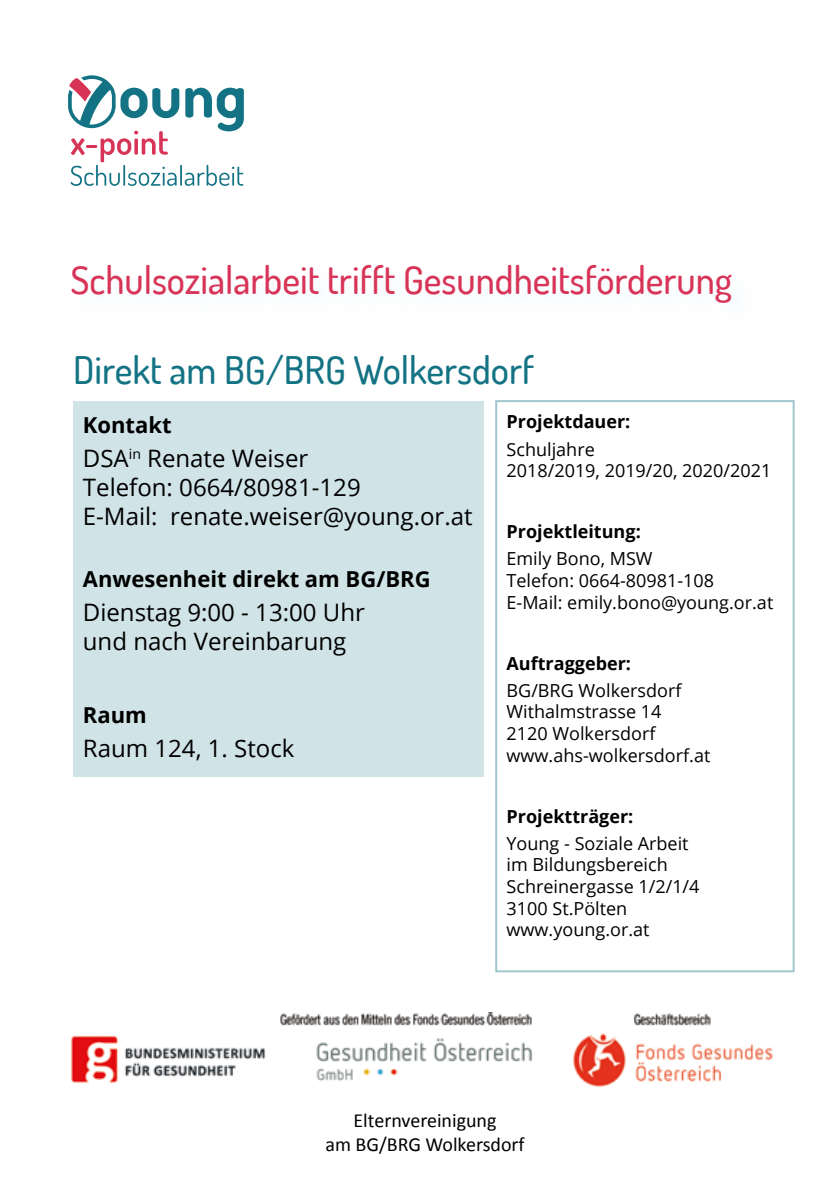
<style>
.page{position:relative;width:840px;height:1191px;background:#fff}
.page>*{position:absolute;margin:0;border:0;box-sizing:border-box;transform-origin:0 0}
.t1{font:500 38px "Dosis";color:#d83458}
.t2{font:500 38px "Dosis";color:#137384}
.t3{font:24px/28.8px "Open Sans";color:#000}
.t4{font:700 22px "Open Sans";color:#000}
.t5{font:20px/24px "Calibri";color:#000;text-align:center}
.t6{font:18px/21.6px "Open Sans";color:#000}
.t7{font:700 18px "Open Sans";color:#000}
</style>
<div class="page">
<div style="left:73px;top:401px;width:410px;height:376px;background:#d0e3e6"></div>
<svg style="left:185px;top:88px;width:59px;height:43px"></svg>
<hr style="left:180px;top:165px;width:2px;height:21px;background:#137384">
<svg style="left:185px;top:165px;width:58px;height:21px"></svg>
<svg style="left:68px;top:75px;width:111px;height:111px"></svg>
<img style="left:71px;top:1012px;width:702px;height:74px">
<h1 class="t1" style="left:70px;top:255px;width:663px">Schulsozialarbeit trifft Gesundheitsförderung</h1>
<h1 class="t2" style="left:73px;top:346px;width:462px">Direkt am BG/BRG Wolkersdorf</h1>
<p class="t4" style="left:83px;top:409px;width:90px">Kontakt</p>
<h2 class="t3" style="left:83px;top:443px;width:391px">DSA<sup>in</sup> Renate Weiser<br>Telefon: 0664/80981-129<br>E-Mail: renate.weiser@young.or.at</h2>
<p class="t4" style="left:83px;top:563px;width:349px">Anwesenheit direkt am BG/BRG</p>
<h2 class="t3" style="left:83px;top:597px;width:283px">Dienstag 9:00 - 13:00 Uhr und nach Vereinbarung</h2>
<p class="t4" style="left:83px;top:699px;width:65px">Raum</p>
<h2 class="t3" style="left:83px;top:733px;width:213px">Raum 124, 1. Stock</h2>
<p class="t7" style="left:506px;top:409px;width:125px">Projektdauer:</p>
<p class="t6" style="left:506px;top:438px;width:266px">Schuljahre<br>2018/2019, 2019/20, 2020/2021</p>
<p class="t7" style="left:506px;top:519px;width:136px">Projektleitung:</p>
<p class="t6" style="left:506px;top:547px;width:268px">Emily Bono, MSW<br>Telefon: 0664-80981-108<br>E-Mail: emily.bono@young.or.at</p>
<p class="t7" style="left:506px;top:650px;width:126px">Auftraggeber:</p>
<p class="t6" style="left:506px;top:679px;width:205px">BG/BRG Wolkersdorf<br>Withalmstrasse 14<br>2120 Wolkersdorf www.ahs-wolkersdorf.at</p>
<p class="t7" style="left:506px;top:803px;width:128px">Projektträger:</p>
<p class="t6" style="left:506px;top:832px;width:194px">Young - Soziale Arbeit im Bildungsbereich<br>Schreinergasse 1/2/1/4<br>3100 St.Pölten www.young.or.at</p>
<p class="t5" style="left:325px;top:1108px;width:201px">Elternvereinigung<br>am BG/BRG Wolkersdorf</p>
</div>
